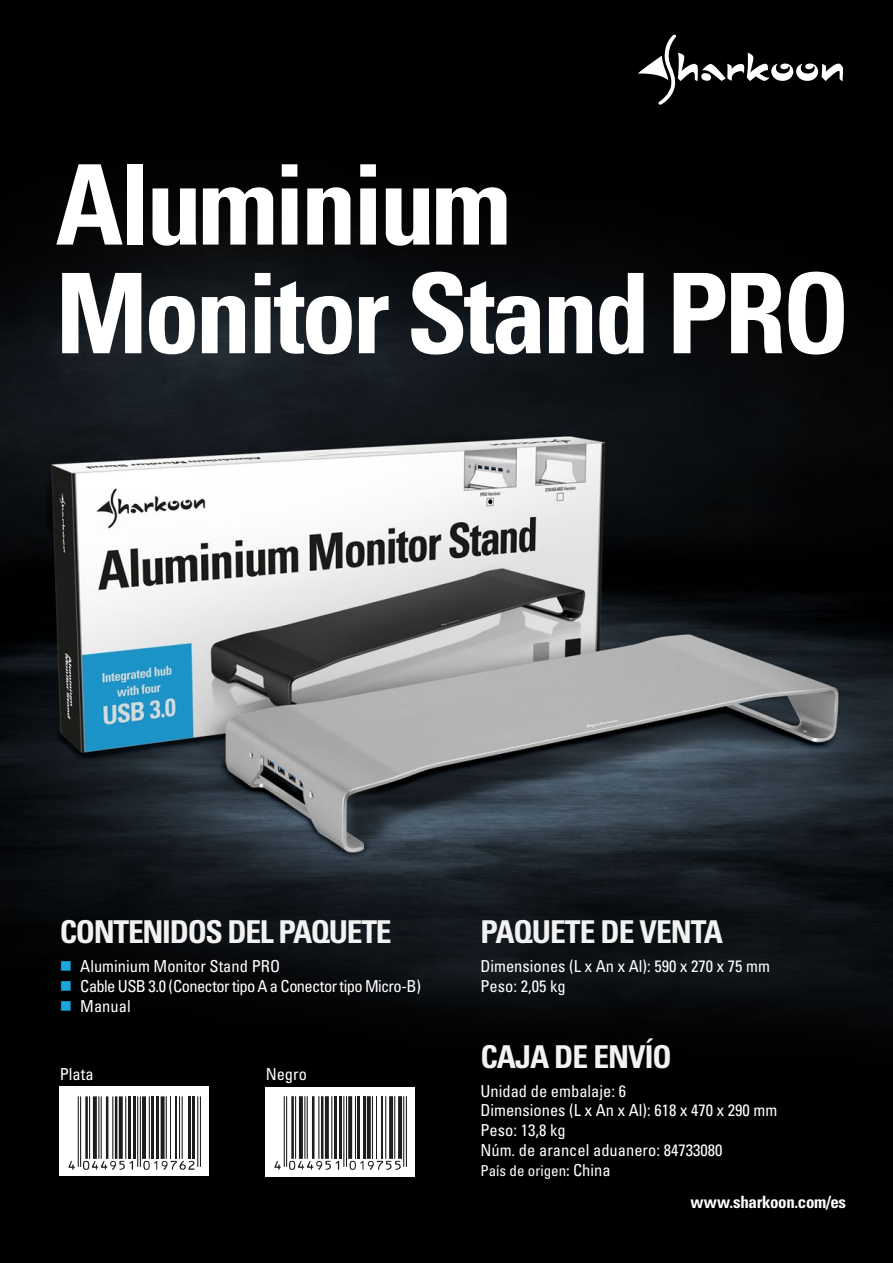
<style>
.page{position:relative;width:893px;height:1263px;background:#fff}
.page>*{position:absolute;margin:0;border:0;box-sizing:border-box;transform-origin:0 0}
.t1{font:700 condensed 111.15px/108.6px "Univers";letter-spacing:-.035em;color:#fff}
.t2{font:700 condensed 31.5px "Univers";letter-spacing:-.04em;color:#f2f2f2}
.t3{font:700 condensed 16.95px "Univers";letter-spacing:-.02em;color:#fff}
.t4{font:condensed 16.5px/19.8px "Univers";color:#fff}
.t5{font:condensed 16.5px "Univers";letter-spacing:-.035em;color:#fff}
.t6{font:condensed 15px "Univers";color:#fff}
.s1{color:#1ba7de}
.s2{font-family:"Myriad Pro";font-stretch:normal;font-size:16.5px}
.s3{font-size:16.5px}
</style>
<div class="page">
<img style="left:0;top:0;width:893px;height:1263px">
<svg style="left:266px;top:1087px;width:149px;height:90px"></svg>
<svg style="left:60px;top:1086px;width:149px;height:90px"></svg>
<svg style="left:638px;top:35px;width:205px;height:70px;background:#262626"></svg>
<svg style="left:488px;top:499px;width:4px;height:5px"></svg>
<hr style="left:284px;top:1096px;width:1px;height:71px;background:#1d1d1b">
<hr style="left:286px;top:1096px;width:1px;height:71px;background:#1d1d1b">
<hr style="left:291px;top:1096px;width:3px;height:63px;background:#1d1d1b">
<hr style="left:295px;top:1096px;width:1px;height:63px;background:#1d1d1b">
<svg style="left:299px;top:1096px;width:4px;height:63px"></svg>
<hr style="left:304px;top:1096px;width:1px;height:63px;background:#1d1d1b">
<hr style="left:307px;top:1096px;width:1px;height:63px;background:#1d1d1b">
<hr style="left:312px;top:1096px;width:2px;height:63px;background:#1d1d1b">
<hr style="left:318px;top:1096px;width:1px;height:63px;background:#1d1d1b">
<hr style="left:321px;top:1096px;width:2px;height:63px;background:#1d1d1b">
<svg style="left:325px;top:1096px;width:4px;height:63px"></svg>
<hr style="left:331px;top:1096px;width:1px;height:63px;background:#1d1d1b">
<hr style="left:334px;top:1096px;width:3px;height:63px;background:#1d1d1b">
<hr style="left:339px;top:1096px;width:3px;height:63px;background:#1d1d1b">
<hr style="left:343px;top:1096px;width:1px;height:71px;background:#1d1d1b">
<hr style="left:346px;top:1096px;width:1px;height:71px;background:#1d1d1b">
<svg style="left:348px;top:1096px;width:4px;height:63px"></svg>
<hr style="left:355px;top:1096px;width:1px;height:63px;background:#1d1d1b">
<hr style="left:357px;top:1096px;width:3px;height:63px;background:#1d1d1b">
<hr style="left:363px;top:1096px;width:2px;height:63px;background:#1d1d1b">
<svg style="left:367px;top:1096px;width:4px;height:63px"></svg>
<hr style="left:372px;top:1096px;width:1px;height:63px;background:#1d1d1b">
<hr style="left:376px;top:1096px;width:1px;height:63px;background:#1d1d1b">
<hr style="left:381px;top:1096px;width:1px;height:63px;background:#1d1d1b">
<hr style="left:385px;top:1096px;width:1px;height:63px;background:#1d1d1b">
<svg style="left:389px;top:1096px;width:4px;height:63px"></svg>
<hr style="left:394px;top:1096px;width:1px;height:63px;background:#1d1d1b">
<svg style="left:398px;top:1096px;width:4px;height:63px"></svg>
<hr style="left:403px;top:1096px;width:1px;height:71px;background:#1d1d1b">
<hr style="left:406px;top:1096px;width:1px;height:71px;background:#1d1d1b">
<svg style="left:274px;top:1161px;width:7px;height:9px"></svg>
<svg style="left:289px;top:1161px;width:50px;height:9px"></svg>
<svg style="left:349px;top:1161px;width:52px;height:9px"></svg>
<hr style="left:78px;top:1096px;width:1px;height:71px;background:#1d1d1b">
<hr style="left:80px;top:1096px;width:1px;height:71px;background:#1d1d1b">
<hr style="left:85px;top:1096px;width:3px;height:63px;background:#1d1d1b">
<hr style="left:89px;top:1096px;width:1px;height:63px;background:#1d1d1b">
<svg style="left:93px;top:1096px;width:4px;height:63px"></svg>
<hr style="left:98px;top:1096px;width:1px;height:63px;background:#1d1d1b">
<hr style="left:101px;top:1096px;width:1px;height:63px;background:#1d1d1b">
<hr style="left:106px;top:1096px;width:2px;height:63px;background:#1d1d1b">
<hr style="left:112px;top:1096px;width:1px;height:63px;background:#1d1d1b">
<hr style="left:115px;top:1096px;width:2px;height:63px;background:#1d1d1b">
<svg style="left:119px;top:1096px;width:4px;height:63px"></svg>
<hr style="left:125px;top:1096px;width:1px;height:63px;background:#1d1d1b">
<hr style="left:128px;top:1096px;width:2px;height:63px;background:#1d1d1b">
<hr style="left:133px;top:1096px;width:3px;height:63px;background:#1d1d1b">
<hr style="left:137px;top:1096px;width:1px;height:71px;background:#1d1d1b">
<hr style="left:140px;top:1096px;width:1px;height:71px;background:#1d1d1b">
<hr style="left:142px;top:1096px;width:4px;height:63px;background:#1d1d1b">
<hr style="left:149px;top:1096px;width:1px;height:63px;background:#1d1d1b">
<hr style="left:151px;top:1096px;width:3px;height:63px;background:#1d1d1b">
<hr style="left:157px;top:1096px;width:2px;height:63px;background:#1d1d1b">
<svg style="left:161px;top:1096px;width:4px;height:63px"></svg>
<hr style="left:166px;top:1096px;width:1px;height:63px;background:#1d1d1b">
<hr style="left:170px;top:1096px;width:1px;height:63px;background:#1d1d1b">
<hr style="left:175px;top:1096px;width:1px;height:63px;background:#1d1d1b">
<hr style="left:179px;top:1096px;width:1px;height:63px;background:#1d1d1b">
<hr style="left:182px;top:1096px;width:1px;height:63px;background:#1d1d1b">
<hr style="left:188px;top:1096px;width:2px;height:63px;background:#1d1d1b">
<hr style="left:192px;top:1096px;width:2px;height:63px;background:#1d1d1b">
<hr style="left:197px;top:1096px;width:1px;height:71px;background:#1d1d1b">
<hr style="left:200px;top:1096px;width:1px;height:71px;background:#1d1d1b">
<svg style="left:68px;top:1161px;width:7px;height:9px"></svg>
<svg style="left:83px;top:1161px;width:50px;height:9px"></svg>
<svg style="left:143px;top:1161px;width:52px;height:9px"></svg>
<h1 class="t1" style="left:55px;top:150px;width:796px">Aluminium<br>Monitor Stand PRO</h1>
<h2 class="t2" style="left:60px;top:913px;width:333px">CONTENIDOS DEL PAQUETE</h2>
<p class="t4" style="left:60px;top:956px;width:222px"><span class="s1">■</span> Aluminium Monitor Stand PRO</p>
<p class="t5" style="left:60px;top:975px;width:363px"><span class="s1">■</span> Cable USB 3.0 (Conector tipo A a Conector tipo Micro-B)</p>
<p class="t4" style="left:60px;top:996px;width:72px"><span class="s1">■</span> Manual</p>
<p class="t4" style="left:60px;top:1064px;width:35px">Plata</p>
<p class="t4" style="left:266px;top:1064px;width:43px">Negro</p>
<h2 class="t2" style="left:480px;top:913px;width:244px">PAQUETE DE VENTA</h2>
<p class="t4" style="left:480px;top:956px;width:291px">Dimensiones (L x An x Al): 590 x 270 x 75 mm<br>Peso: 2,05 kg</p>
<h2 class="t2" style="left:480px;top:1037px;width:193px">CAJA DE ENVÍO</h2>
<p class="t4" style="left:480px;top:1080px;width:298px">Unidad de embalaje: 6<br>Dimensiones (L x An x Al): 618 x 470 x 290 mm<br>Peso: 13,8 kg<br>Núm. de arancel aduanero: 84733080</p>
<p class="t6" style="left:480px;top:1161px;width:132px">País de origen<span class="s2">:</span> <span class="s3">China</span></p>
<p class="t3" style="left:691px;top:1191px;width:157px">www.sharkoon.com/es</p>
</div>
